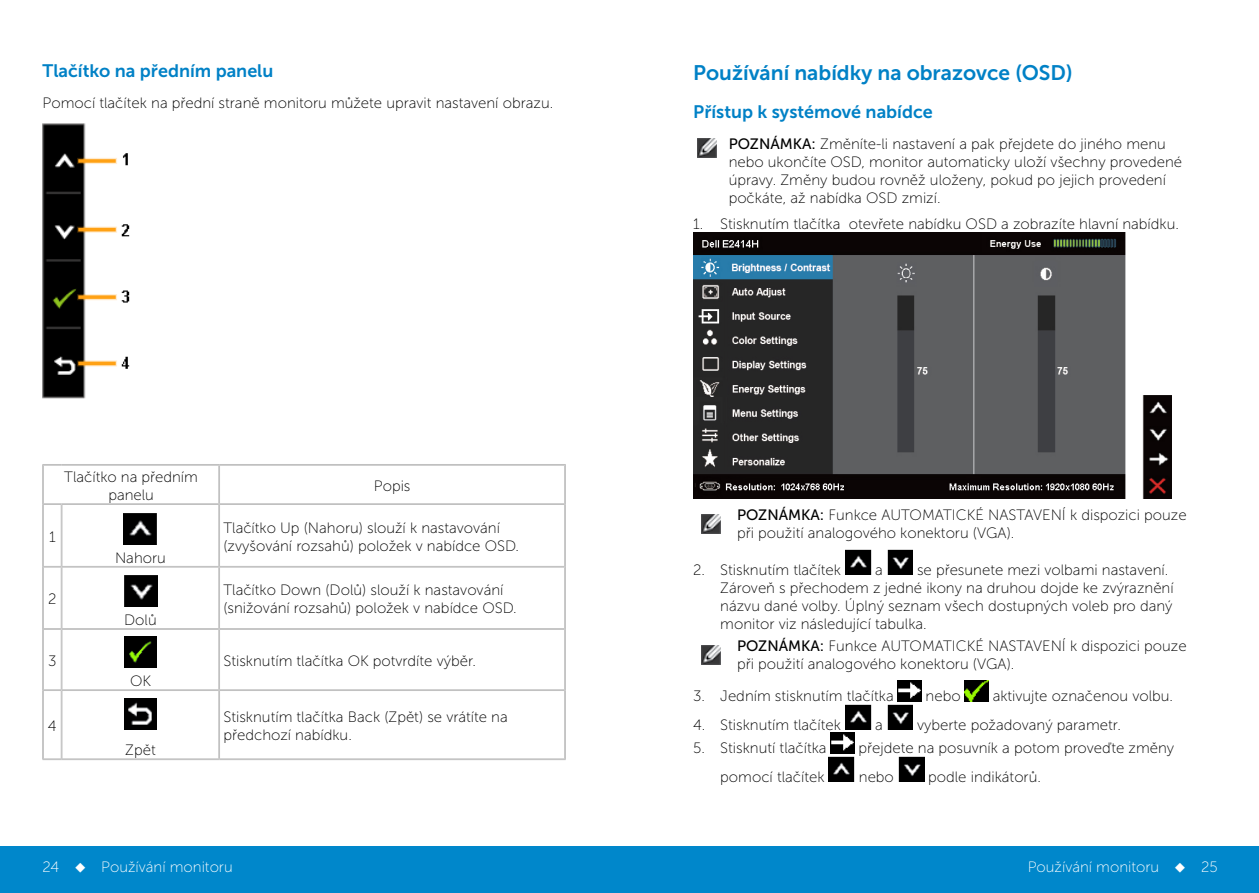
<style>
.page{position:relative;width:1259px;height:893px;background:#fff}
.page>*{position:absolute;margin:0;border:0;box-sizing:border-box;transform-origin:0 0}
.t1{font:21px "Museo Sans For Dell 700";color:#0081c6}
.t2{font:18px "Museo Sans For Dell 700";color:#0081c6}
.t3{font:15px/18px "Museo Sans For Dell 100";color:#000}
.t4{font:15px "Museo Sans For Dell 100";color:#fff}
.s1{font-family:"Museo Sans For Dell 500"}
</style>
<div class="page">
<div style="left:0;top:846px;width:629px;height:47px;background:#0087cb"></div>
<div style="left:629px;top:846px;width:630px;height:47px;background:#0087cb"></div>
<img style="left:43px;top:124px;width:87px;height:275px">
<svg style="left:43px;top:464px;width:19px;height:2px"></svg>
<hr style="left:62px;top:464px;width:157px;height:1px;background:#c0c0c0">
<hr style="left:62px;top:465px;width:157px;height:1px;background:#c0c0c0">
<hr style="left:219px;top:464px;width:347px;height:1px;background:#c0c0c0">
<hr style="left:219px;top:465px;width:346px;height:1px;background:#c0c0c0">
<svg style="left:43px;top:503px;width:19px;height:2px"></svg>
<hr style="left:62px;top:503px;width:157px;height:1px;background:#c0c0c0">
<hr style="left:62px;top:504px;width:157px;height:1px;background:#c0c0c0">
<hr style="left:219px;top:503px;width:346px;height:1px;background:#c0c0c0">
<hr style="left:219px;top:504px;width:346px;height:1px;background:#c0c0c0">
<svg style="left:43px;top:566px;width:19px;height:2px"></svg>
<hr style="left:62px;top:566px;width:157px;height:1px;background:#c0c0c0">
<hr style="left:62px;top:567px;width:157px;height:1px;background:#c0c0c0">
<hr style="left:219px;top:566px;width:346px;height:1px;background:#c0c0c0">
<hr style="left:219px;top:567px;width:346px;height:1px;background:#c0c0c0">
<svg style="left:43px;top:628px;width:19px;height:2px"></svg>
<hr style="left:62px;top:628px;width:157px;height:1px;background:#c0c0c0">
<hr style="left:62px;top:629px;width:157px;height:1px;background:#c0c0c0">
<hr style="left:219px;top:628px;width:346px;height:1px;background:#c0c0c0">
<hr style="left:219px;top:629px;width:346px;height:1px;background:#c0c0c0">
<svg style="left:43px;top:689px;width:19px;height:2px"></svg>
<hr style="left:62px;top:689px;width:157px;height:1px;background:#c0c0c0">
<hr style="left:62px;top:690px;width:157px;height:1px;background:#c0c0c0">
<hr style="left:219px;top:689px;width:346px;height:1px;background:#c0c0c0">
<hr style="left:219px;top:690px;width:346px;height:1px;background:#c0c0c0">
<svg style="left:43px;top:759px;width:19px;height:1px"></svg>
<hr style="left:62px;top:759px;width:157px;height:1px;background:#c0c0c0">
<hr style="left:219px;top:759px;width:347px;height:1px;background:#c0c0c0">
<hr style="left:42px;top:465px;width:1px;height:39px;background:#c0c0c0">
<hr style="left:43px;top:465px;width:1px;height:39px;background:#c0c0c0">
<hr style="left:42px;top:504px;width:1px;height:63px;background:#c0c0c0">
<hr style="left:43px;top:505px;width:1px;height:61px;background:#c0c0c0">
<hr style="left:42px;top:567px;width:1px;height:62px;background:#c0c0c0">
<hr style="left:43px;top:567px;width:1px;height:61px;background:#c0c0c0">
<hr style="left:42px;top:629px;width:1px;height:61px;background:#c0c0c0">
<hr style="left:43px;top:630px;width:1px;height:60px;background:#c0c0c0">
<hr style="left:42px;top:690px;width:1px;height:69px;background:#c0c0c0">
<hr style="left:43px;top:691px;width:1px;height:68px;background:#c0c0c0">
<hr style="left:218px;top:465px;width:1px;height:39px;background:#c0c0c0">
<hr style="left:219px;top:465px;width:1px;height:39px;background:#c0c0c0">
<hr style="left:564px;top:465px;width:1px;height:39px;background:#c0c0c0">
<hr style="left:565px;top:465px;width:1px;height:39px;background:#c0c0c0">
<hr style="left:61px;top:505px;width:1px;height:61px;background:#c0c0c0">
<hr style="left:62px;top:505px;width:1px;height:61px;background:#c0c0c0">
<hr style="left:218px;top:505px;width:1px;height:61px;background:#c0c0c0">
<hr style="left:219px;top:505px;width:1px;height:61px;background:#c0c0c0">
<hr style="left:564px;top:505px;width:1px;height:61px;background:#c0c0c0">
<hr style="left:565px;top:504px;width:1px;height:63px;background:#c0c0c0">
<hr style="left:61px;top:567px;width:1px;height:61px;background:#c0c0c0">
<hr style="left:62px;top:567px;width:1px;height:61px;background:#c0c0c0">
<hr style="left:218px;top:567px;width:1px;height:61px;background:#c0c0c0">
<hr style="left:219px;top:567px;width:1px;height:61px;background:#c0c0c0">
<hr style="left:564px;top:567px;width:1px;height:61px;background:#c0c0c0">
<hr style="left:565px;top:567px;width:1px;height:62px;background:#c0c0c0">
<hr style="left:61px;top:630px;width:1px;height:60px;background:#c0c0c0">
<hr style="left:62px;top:630px;width:1px;height:60px;background:#c0c0c0">
<hr style="left:218px;top:630px;width:1px;height:60px;background:#c0c0c0">
<hr style="left:219px;top:630px;width:1px;height:60px;background:#c0c0c0">
<hr style="left:564px;top:630px;width:1px;height:60px;background:#c0c0c0">
<hr style="left:565px;top:629px;width:1px;height:61px;background:#c0c0c0">
<hr style="left:61px;top:691px;width:1px;height:68px;background:#c0c0c0">
<hr style="left:62px;top:691px;width:1px;height:68px;background:#c0c0c0">
<hr style="left:218px;top:691px;width:1px;height:68px;background:#c0c0c0">
<hr style="left:219px;top:691px;width:1px;height:68px;background:#c0c0c0">
<hr style="left:564px;top:691px;width:1px;height:68px;background:#c0c0c0">
<hr style="left:565px;top:690px;width:1px;height:69px;background:#c0c0c0">
<img style="left:124px;top:513px;width:33px;height:32px">
<img style="left:124px;top:575px;width:33px;height:32px">
<img style="left:124px;top:636px;width:33px;height:32px">
<img style="left:124px;top:698px;width:33px;height:32px">
<img style="left:697px;top:138px;width:19px;height:19px">
<img style="left:693px;top:232px;width:478px;height:266px">
<img style="left:701px;top:514px;width:19px;height:19px">
<img style="left:845px;top:549px;width:26px;height:26px">
<img style="left:887px;top:549px;width:26px;height:26px">
<img style="left:701px;top:646px;width:19px;height:19px">
<img style="left:898px;top:681px;width:23px;height:20px">
<img style="left:965px;top:681px;width:23px;height:20px">
<img style="left:845px;top:704px;width:26px;height:25px">
<img style="left:887px;top:704px;width:26px;height:25px">
<img style="left:831px;top:733px;width:23px;height:20px">
<img style="left:829px;top:756px;width:25px;height:25px">
<img style="left:898px;top:756px;width:26px;height:25px">
<p class="t2" style="left:43px;top:61px;width:232px">Tlačítko na předním panelu</p>
<p class="t3" style="left:43px;top:94px;width:512px">Pomocí tlačítek na přední straně monitoru můžete upravit nastavení obrazu.</p>
<p class="t3" style="left:49px;top:528px;width:8px">1</p>
<p class="t3" style="left:48px;top:590px;width:10px">2</p>
<p class="t3" style="left:64px;top:468px;width:135px;text-align:center">Tlačítko na předním panelu</p>
<p class="t3" style="left:374px;top:477px;width:38px">Popis</p>
<p class="t3" style="left:115px;top:549px;width:52px">Nahoru</p>
<p class="t3" style="left:124px;top:611px;width:34px">Dolů</p>
<p class="t3" style="left:223px;top:519px;width:297px">Tlačítko Up (Nahoru) slouží k nastavování (zvyšování rozsahů) položek v nabídce OSD.</p>
<p class="t3" style="left:223px;top:581px;width:295px">Tlačítko Down (Dolů) slouží k nastavování (snižování rozsahů) položek v nabídce OSD.</p>
<p class="t3" style="left:48px;top:652px;width:10px">3</p>
<p class="t3" style="left:48px;top:717px;width:10px">4</p>
<p class="t3" style="left:130px;top:672px;width:22px">OK</p>
<p class="t3" style="left:125px;top:741px;width:32px">Zpět</p>
<p class="t3" style="left:223px;top:652px;width:254px">Stisknutím tlačítka OK potvrdíte výběr.</p>
<p class="t3" style="left:223px;top:708px;width:286px">Stisknutím tlačítka Back (Zpět) se vrátíte na předchozí nabídku.</p>
<h1 class="t1" style="left:693px;top:61px;width:381px">Používání nabídky na obrazovce (OSD)</h1>
<p class="t2" style="left:693px;top:102px;width:241px">Přístup k systémové nabídce</p>
<p class="t3" style="left:728px;top:135px;width:455px"><span class="s1">POZNÁMKA:</span> Změníte-li nastavení a pak přejdete do jiného menu nebo ukončíte OSD, monitor automaticky uloží všechny provedené úpravy. Změny budou rovněž uloženy, pokud po jejich provedení počkáte, až nabídka OSD zmizí.</p>
<p class="t3" style="left:693px;top:215px;width:487px">1. Stisknutím tlačítka otevřete nabídku OSD a zobrazíte hlavní nabídku.</p>
<p class="t3" style="left:737px;top:506px;width:451px"><span class="s1">POZNÁMKA:</span> Funkce AUTOMATICKÉ NASTAVENÍ k dispozici pouze při použití analogového konektoru (VGA).</p>
<p class="t3" style="left:693px;top:561px;width:149px">2. Stisknutím tlačítek</p>
<p class="t3" style="left:875px;top:561px;width:9px">a</p>
<p class="t3" style="left:720px;top:561px;width:455px;text-indent:197px">se přesunete mezi volbami nastavení.<br>Zároveň s přechodem z jedné ikony na druhou dojde ke zvýraznění názvu dané volby. Úplný seznam všech dostupných voleb pro daný monitor viz následující tabulka.</p>
<p class="t3" style="left:737px;top:637px;width:451px"><span class="s1">POZNÁMKA:</span> Funkce AUTOMATICKÉ NASTAVENÍ k dispozici pouze při použití analogového konektoru (VGA).</p>
<p class="t3" style="left:693px;top:687px;width:202px">3. Jedním stisknutím tlačítka</p>
<p class="t3" style="left:925px;top:687px;width:37px">nebo</p>
<p class="t3" style="left:992px;top:687px;width:182px">aktivujte označenou volbu.</p>
<p class="t3" style="left:693px;top:716px;width:149px">4. Stisknutím tlačítek</p>
<p class="t3" style="left:875px;top:716px;width:9px">a</p>
<p class="t3" style="left:917px;top:716px;width:205px">vyberte požadovaný parametr.</p>
<p class="t3" style="left:693px;top:739px;width:135px">5. Stisknutí tlačítka</p>
<p class="t3" style="left:858px;top:739px;width:317px">přejdete na posuvník a potom proveďte změny</p>
<p class="t3" style="left:720px;top:768px;width:106px">pomocí tlačítek</p>
<p class="t3" style="left:859px;top:768px;width:37px">nebo</p>
<p class="t3" style="left:928px;top:768px;width:114px">podle indikátorů.</p>
<p class="t4" style="left:43px;top:859px;width:192px">24 ◆ Používání monitoru</p>
<p class="t4" style="left:1027px;top:859px;width:192px">Používání monitoru ◆ 25</p>
</div>
